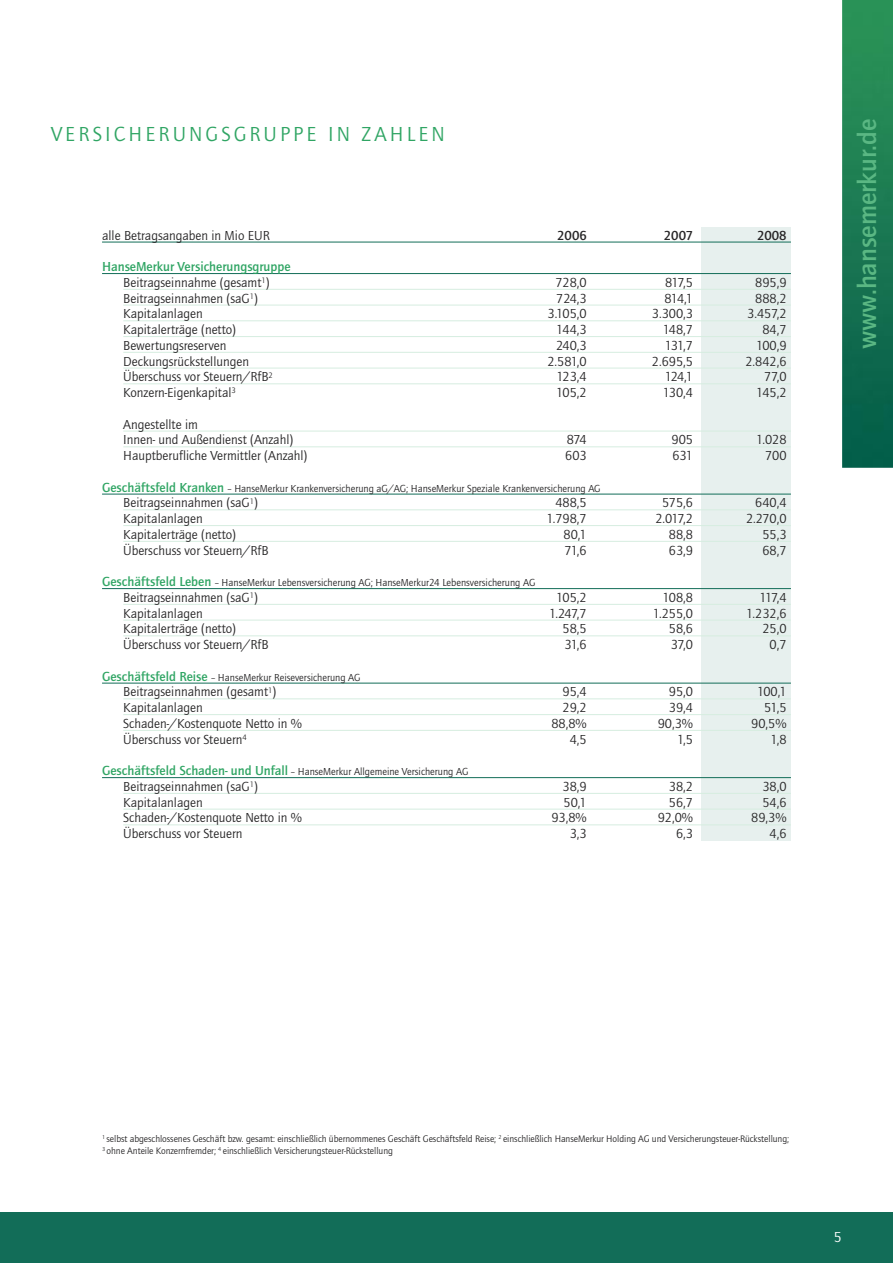
<style>
.page{position:relative;width:893px;height:1263px;background:#fff}
.page>*{position:absolute;margin:0;border:0;box-sizing:border-box;transform-origin:0 0}
.t1{font:700 27px "Quay Itc T";color:#5ab783}
.t2{font:21px "Quay Itc T";letter-spacing:.15em;color:#30a564}
.t3{font:15px "Quay Itc T";color:#fff}
.t4{font:13.5px/15.8px "Quay Itc T";color:#272627}
.t5{font:700 13.5px/15.8px "Quay Itc T";color:#30a564;text-align:center}
.t6{font:700 13.5px "Quay Itc T";color:#272627}
.t7{font:10.5px "Quay Itc T";color:#272627}
.t8{font:9.75px/11.7px "Quay Itc T";letter-spacing:-.005em;color:#272627}
.s1{font-weight:400;color:#272627}
.s2{font-weight:700;font-size:13.5px;color:#30a564}
</style>
<div class="page">
<div style="left:702px;top:227px;width:89px;height:613px;background:#e7f0ee"></div>
<img style="left:842px;top:0;width:51px;height:468px">
<div style="left:0;top:1212px;width:893px;height:51px;background:#126d58"></div>
<hr style="left:102px;top:242px;width:689px;height:1px;background:#126d58">
<hr style="left:102px;top:273px;width:689px;height:1px;background:#126d58">
<hr style="left:123px;top:289px;width:668px;height:1px;background:#d6ede0">
<hr style="left:123px;top:305px;width:668px;height:1px;background:#d6ede0">
<hr style="left:123px;top:320px;width:668px;height:1px;background:#d6ede0">
<hr style="left:123px;top:336px;width:668px;height:1px;background:#d6ede0">
<hr style="left:123px;top:352px;width:668px;height:1px;background:#d6ede0">
<hr style="left:123px;top:368px;width:668px;height:1px;background:#d6ede0">
<hr style="left:123px;top:383px;width:668px;height:1px;background:#d6ede0">
<hr style="left:123px;top:431px;width:668px;height:1px;background:#d6ede0">
<hr style="left:123px;top:446px;width:668px;height:1px;background:#d6ede0">
<hr style="left:102px;top:494px;width:689px;height:1px;background:#126d58">
<hr style="left:123px;top:509px;width:668px;height:1px;background:#d6ede0">
<hr style="left:123px;top:525px;width:668px;height:1px;background:#d6ede0">
<hr style="left:123px;top:541px;width:668px;height:1px;background:#d6ede0">
<hr style="left:102px;top:588px;width:689px;height:1px;background:#126d58">
<hr style="left:123px;top:604px;width:668px;height:1px;background:#d6ede0">
<hr style="left:123px;top:620px;width:668px;height:1px;background:#d6ede0">
<hr style="left:123px;top:635px;width:668px;height:1px;background:#d6ede0">
<hr style="left:102px;top:683px;width:689px;height:1px;background:#126d58">
<hr style="left:123px;top:698px;width:668px;height:1px;background:#d6ede0">
<hr style="left:123px;top:714px;width:668px;height:1px;background:#d6ede0">
<hr style="left:123px;top:730px;width:668px;height:1px;background:#d6ede0">
<hr style="left:102px;top:777px;width:689px;height:1px;background:#126d58">
<hr style="left:123px;top:793px;width:668px;height:1px;background:#d6ede0">
<hr style="left:123px;top:809px;width:668px;height:1px;background:#d6ede0">
<hr style="left:123px;top:824px;width:668px;height:1px;background:#d6ede0">
<h2 class="t2" style="left:51px;top:122px;width:395px">VERSICHERUNGSGRUPPE IN ZAHLEN</h2>
<p class="t4" style="left:102px;top:227px;width:169px">alle Betragsangaben in Mio EUR</p>
<p class="t6" style="left:557px;top:227px;width:31px">2006</p>
<p class="t6" style="left:664px;top:227px;width:31px">2007</p>
<p class="t6" style="left:757px;top:227px;width:31px">2008</p>
<p class="t5" style="left:102px;top:258px;width:190px">HanseMerkur Versicherungsgruppe<br><span class="s1">Beitragseinnahme (gesamt</span><sup>1</sup><span class="s1">)</span></p>
<p class="t4" style="left:555px;top:274px;width:33px">728,0</p>
<p class="t4" style="left:665px;top:274px;width:29px">817,5</p>
<p class="t4" style="left:755px;top:274px;width:33px">895,9</p>
<p class="t4" style="left:123px;top:290px;width:136px">Beitragseinnahmen (saG<sup>1</sup>)</p>
<p class="t4" style="left:556px;top:290px;width:32px">724,3</p>
<p class="t4" style="left:664px;top:290px;width:30px">814,1</p>
<p class="t4" style="left:755px;top:290px;width:33px">888,2</p>
<p class="t4" style="left:123px;top:306px;width:81px">Kapitalanlagen</p>
<p class="t4" style="left:547px;top:306px;width:41px">3.105,0</p>
<p class="t4" style="left:652px;top:306px;width:43px">3.300,3</p>
<p class="t4" style="left:747px;top:306px;width:41px">3.457,2</p>
<p class="t4" style="left:123px;top:321px;width:114px">Kapitalerträge (netto)</p>
<p class="t4" style="left:556px;top:321px;width:32px">144,3</p>
<p class="t4" style="left:663px;top:321px;width:32px">148,7</p>
<p class="t4" style="left:762px;top:321px;width:26px">84,7</p>
<p class="t4" style="left:123px;top:337px;width:105px">Bewertungsreserven</p>
<p class="t4" style="left:556px;top:337px;width:32px">240,3</p>
<p class="t4" style="left:665px;top:337px;width:30px">131,7</p>
<p class="t4" style="left:756px;top:337px;width:32px">100,9</p>
<p class="t4" style="left:123px;top:353px;width:127px">Deckungsrückstellungen</p>
<p class="t4" style="left:547px;top:353px;width:41px">2.581,0</p>
<p class="t4" style="left:652px;top:353px;width:43px">2.695,5</p>
<p class="t4" style="left:745px;top:353px;width:43px">2.842,6</p>
<p class="t4" style="left:123px;top:369px;width:151px">Überschuss vor Steuern/RfB<sup>2</sup></p>
<p class="t4" style="left:557px;top:369px;width:32px">123,4</p>
<p class="t4" style="left:665px;top:369px;width:30px">124,1</p>
<p class="t4" style="left:764px;top:369px;width:24px">77,0</p>
<p class="t4" style="left:123px;top:384px;width:114px">Konzern-Eigenkapital<sup>3</sup></p>
<p class="t4" style="left:556px;top:384px;width:32px">105,2</p>
<p class="t4" style="left:663px;top:384px;width:32px">130,4</p>
<p class="t4" style="left:756px;top:384px;width:32px">145,2</p>
<p class="t4" style="left:123px;top:416px;width:172px">Angestellte im<br>Innen- und Außendienst (Anzahl)</p>
<p class="t4" style="left:567px;top:432px;width:22px">874</p>
<p class="t4" style="left:671px;top:432px;width:23px">905</p>
<p class="t4" style="left:756px;top:432px;width:32px">1.028</p>
<p class="t4" style="left:123px;top:447px;width:186px">Hauptberufliche Vermittler (Anzahl)</p>
<p class="t4" style="left:565px;top:447px;width:23px">603</p>
<p class="t4" style="left:672px;top:447px;width:22px">631</p>
<p class="t4" style="left:765px;top:447px;width:23px">700</p>
<p class="t7" style="left:102px;top:482px;width:500px"><span class="s2">Geschäftsfeld Kranken</span> – HanseMerkur Krankenversicherung aG/AG; HanseMerkur Speziale Krankenversicherung AG</p>
<p class="t4" style="left:123px;top:495px;width:136px">Beitragseinnahmen (saG<sup>1</sup>)</p>
<p class="t4" style="left:555px;top:495px;width:33px">488,5</p>
<p class="t4" style="left:662px;top:495px;width:32px">575,6</p>
<p class="t4" style="left:755px;top:495px;width:33px">640,4</p>
<p class="t4" style="left:123px;top:510px;width:81px">Kapitalanlagen</p>
<p class="t4" style="left:546px;top:510px;width:42px">1.798,7</p>
<p class="t4" style="left:655px;top:510px;width:39px">2.017,2</p>
<p class="t4" style="left:746px;top:510px;width:42px">2.270,0</p>
<p class="t4" style="left:123px;top:526px;width:114px">Kapitalerträge (netto)</p>
<p class="t4" style="left:564px;top:526px;width:25px">80,1</p>
<p class="t4" style="left:669px;top:526px;width:26px">88,8</p>
<p class="t4" style="left:762px;top:526px;width:26px">55,3</p>
<p class="t4" style="left:123px;top:542px;width:147px">Überschuss vor Steuern/RfB</p>
<p class="t4" style="left:564px;top:542px;width:24px">71,6</p>
<p class="t4" style="left:669px;top:542px;width:26px">63,9</p>
<p class="t4" style="left:762px;top:542px;width:26px">68,7</p>
<p class="t7" style="left:102px;top:576px;width:435px"><span class="s2">Geschäftsfeld Leben</span> – HanseMerkur Lebensversicherung AG; HanseMerkur24 Lebensversicherung AG</p>
<p class="t4" style="left:123px;top:589px;width:136px">Beitragseinnahmen (saG<sup>1</sup>)</p>
<p class="t4" style="left:556px;top:589px;width:32px">105,2</p>
<p class="t4" style="left:663px;top:589px;width:32px">108,8</p>
<p class="t4" style="left:760px;top:589px;width:29px">117,4</p>
<p class="t4" style="left:123px;top:605px;width:81px">Kapitalanlagen</p>
<p class="t4" style="left:549px;top:605px;width:39px">1.247,7</p>
<p class="t4" style="left:653px;top:605px;width:42px">1.255,0</p>
<p class="t4" style="left:746px;top:605px;width:42px">1.232,6</p>
<p class="t4" style="left:123px;top:621px;width:114px">Kapitalerträge (netto)</p>
<p class="t4" style="left:563px;top:621px;width:26px">58,5</p>
<p class="t4" style="left:669px;top:621px;width:26px">58,6</p>
<p class="t4" style="left:762px;top:621px;width:26px">25,0</p>
<p class="t4" style="left:123px;top:636px;width:147px">Überschuss vor Steuern/RfB</p>
<p class="t4" style="left:564px;top:636px;width:24px">31,6</p>
<p class="t4" style="left:671px;top:636px;width:24px">37,0</p>
<p class="t4" style="left:770px;top:636px;width:19px">0,7</p>
<p class="t7" style="left:102px;top:671px;width:260px"><span class="s2">Geschäftsfeld Reise</span> – HanseMerkur Reiseversicherung AG</p>
<p class="t4" style="left:123px;top:684px;width:154px">Beitragseinnahmen (gesamt<sup>1</sup>)</p>
<p class="t4" style="left:563px;top:684px;width:26px">95,4</p>
<p class="t4" style="left:669px;top:684px;width:26px">95,0</p>
<p class="t4" style="left:757px;top:684px;width:31px">100,1</p>
<p class="t4" style="left:123px;top:699px;width:81px">Kapitalanlagen</p>
<p class="t4" style="left:563px;top:699px;width:26px">29,2</p>
<p class="t4" style="left:669px;top:699px;width:26px">39,4</p>
<p class="t4" style="left:764px;top:699px;width:24px">51,5</p>
<p class="t4" style="left:123px;top:715px;width:180px">Schaden-/Kostenquote Netto in %</p>
<p class="t4" style="left:551px;top:715px;width:37px">88,8%</p>
<p class="t4" style="left:658px;top:715px;width:37px">90,3%</p>
<p class="t4" style="left:751px;top:715px;width:37px">90,5%</p>
<p class="t4" style="left:123px;top:731px;width:125px">Überschuss vor Steuern<sup>4</sup></p>
<p class="t4" style="left:570px;top:731px;width:19px">4,5</p>
<p class="t4" style="left:677px;top:731px;width:18px">1,5</p>
<p class="t4" style="left:771px;top:731px;width:18px">1,8</p>
<p class="t7" style="left:102px;top:765px;width:368px"><span class="s2">Geschäftsfeld Schaden- und Unfall</span> – HanseMerkur Allgemeine Versicherung AG</p>
<p class="t4" style="left:123px;top:778px;width:136px">Beitragseinnahmen (saG<sup>1</sup>)</p>
<p class="t4" style="left:563px;top:778px;width:26px">38,9</p>
<p class="t4" style="left:669px;top:778px;width:26px">38,2</p>
<p class="t4" style="left:762px;top:778px;width:26px">38,0</p>
<p class="t4" style="left:123px;top:794px;width:81px">Kapitalanlagen</p>
<p class="t4" style="left:564px;top:794px;width:25px">50,1</p>
<p class="t4" style="left:669px;top:794px;width:26px">56,7</p>
<p class="t4" style="left:762px;top:794px;width:26px">54,6</p>
<p class="t4" style="left:123px;top:810px;width:180px">Schaden-/Kostenquote Netto in %</p>
<p class="t4" style="left:551px;top:810px;width:37px">93,8%</p>
<p class="t4" style="left:658px;top:810px;width:37px">92,0%</p>
<p class="t4" style="left:751px;top:810px;width:37px">89,3%</p>
<p class="t4" style="left:123px;top:825px;width:121px">Überschuss vor Steuern</p>
<p class="t4" style="left:570px;top:825px;width:19px">3,3</p>
<p class="t4" style="left:676px;top:825px;width:19px">6,3</p>
<p class="t4" style="left:770px;top:825px;width:19px">4,6</p>
<h1 class="t1" style="left:851px;top:349px;width:231px;rotate:-90deg">www.hansemerkur.de</h1>
<p class="t8" style="left:102px;top:1133px;width:688px"><sup>1</sup> selbst abgeschlossenes Geschäft bzw. gesamt: einschließlich übernommenes Geschäft Geschäftsfeld Reise; <sup>2</sup> einschließlich HanseMerkur Holding AG und Versicherungsteuer-Rückstellung;<br><sup>3</sup> ohne Anteile Konzernfremder; <sup>4</sup> einschließlich Versicherungsteuer-Rückstellung</p>
<p class="t3" style="left:834px;top:1228px;width:9px">5</p>
</div>
